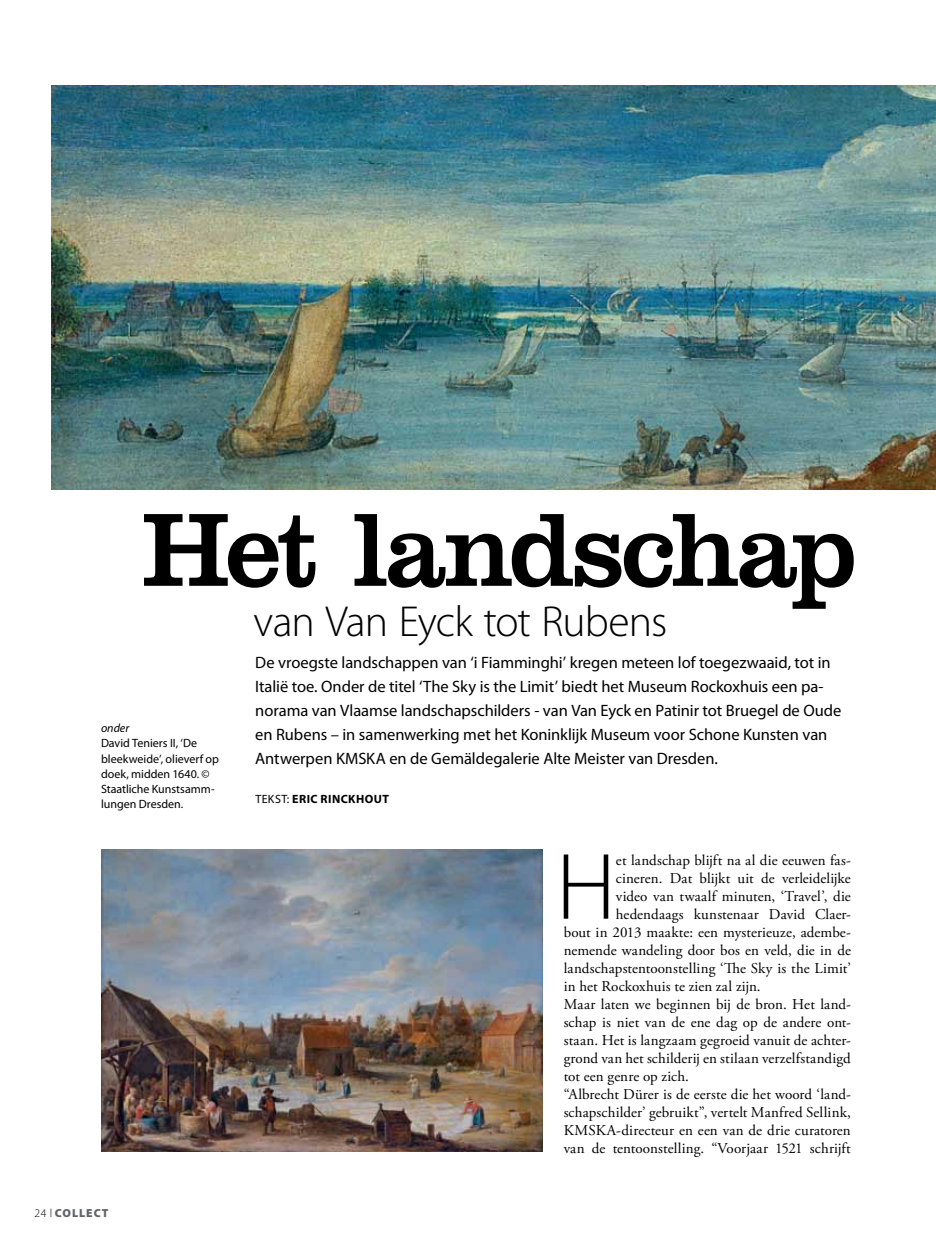
<style>
.page{position:relative;width:936px;height:1251px;background:#fff}
.page>*{position:absolute;margin:0;border:0;box-sizing:border-box;transform-origin:0 0}
.t1{font:106.8px "Clarendon BT";letter-spacing:-.045em;color:#000}
.t2{font:300 95.1px "Myriad Pro";color:#000}
.t3{font:300 43.5px "Myriad Pro";letter-spacing:-.02em;color:#000}
.t4{font:16.5px/24px "Myriad Pro";letter-spacing:-.005em;color:#000}
.t5{font:15px "Adobe Garamond Pro";letter-spacing:.005em;color:#000}
.t6{font:12px/15px "Myriad Pro";color:#000}
.t7{font:700 12px "Myriad Pro";letter-spacing:.035em;color:#000}
.t8{font:italic 12px "Myriad Pro";color:#000}
.t9{font:900 11.7px "Myriad Pro";letter-spacing:.08em;color:#636466}
.s1{font-weight:300;color:#000}
.s2{font-weight:400}
</style>
<div class="page">
<img style="left:51px;top:85px;width:884px;height:405px">
<img style="left:101px;top:849px;width:441px;height:302px">
<h1 class="t1" style="left:141px;top:483px;width:718px">Het landschap</h1>
<h3 class="t3" style="left:253px;top:597px;width:415px">van Van Eyck tot Rubens</h3>
<p class="t8" style="left:101px;top:721px;width:30px">onder</p>
<p class="t6" style="left:101px;top:736px;width:119px">David Teniers II, ‘De bleekweide’, olieverf op doek, midden 1640. ©<br>Staatliche Kunstsamm&shy;lungen Dresden.</p>
<p class="t9" style="left:34px;top:1205px;width:75px"><span class="s1">24 l</span> COLLECT</p>
<p class="t4" style="left:255px;top:651px;width:587px">De vroegste landschappen van ‘i Fiamminghi’ kregen meteen lof toegezwaaid, tot in Italië toe. Onder de titel ‘The Sky is the Limit’ biedt het Museum Rockoxhuis een pa&shy;norama van Vlaamse landschapschilders - van Van Eyck en Patinir tot Bruegel de Oude en Rubens – in samenwerking met het Koninklijk Museum voor Schone Kunsten van Antwerpen KMSKA en de Gemäldegalerie Alte Meister van Dresden.</p>
<p class="t6" style="left:255px;top:792px;width:8px">tekst</p>
<p class="t7" style="left:287px;top:792px;width:104px"><span class="s2">:</span> ERIC RINCKHOUT</p>
<h2 class="t2" style="left:556px;top:834px;width:61px">H</h2>
<p class="t5" style="left:616px;top:850px;width:236px">et landschap blijft na al die eeuwen fas-</p>
<p class="t5" style="left:616px;top:868px;width:236px">cineren. Dat blijkt uit de verleidelijke</p>
<p class="t5" style="left:616px;top:886px;width:236px">video van twaalf minuten, ‘Travel’, die</p>
<p class="t5" style="left:616px;top:904px;width:236px">hedendaags kunstenaar David Claer-</p>
<p class="t5" style="left:563px;top:922px;width:289px">bout in 2013 maakte: een mysterieuze, adembe-</p>
<p class="t5" style="left:563px;top:940px;width:289px">nemende wandeling door bos en veld, die in de</p>
<p class="t5" style="left:563px;top:958px;width:288px">landschapstentoonstelling ‘The Sky is the Limit’</p>
<p class="t5" style="left:563px;top:976px;width:198px">in het Rockoxhuis te zien zal zijn.</p>
<p class="t5" style="left:563px;top:994px;width:289px">Maar laten we beginnen bij de bron. Het land-</p>
<p class="t5" style="left:563px;top:1012px;width:289px">schap is niet van de ene dag op de andere ont-</p>
<p class="t5" style="left:563px;top:1030px;width:289px">staan. Het is langzaam gegroeid vanuit de achter-</p>
<p class="t5" style="left:563px;top:1048px;width:288px">grond van het schilderij en stilaan verzelfstandigd</p>
<p class="t5" style="left:563px;top:1066px;width:127px">tot een genre op zich.</p>
<p class="t5" style="left:563px;top:1084px;width:289px">“Albrecht Dürer is de eerste die het woord ‘land-</p>
<p class="t5" style="left:563px;top:1102px;width:289px">schapschilder’ gebruikt”, vertelt Manfred Sellink,</p>
<p class="t5" style="left:563px;top:1120px;width:288px">KMSKA-directeur en een van de drie curatoren</p>
<p class="t5" style="left:563px;top:1138px;width:288px">van de tentoonstelling. “Voorjaar 1521 schrijft</p>
</div>
